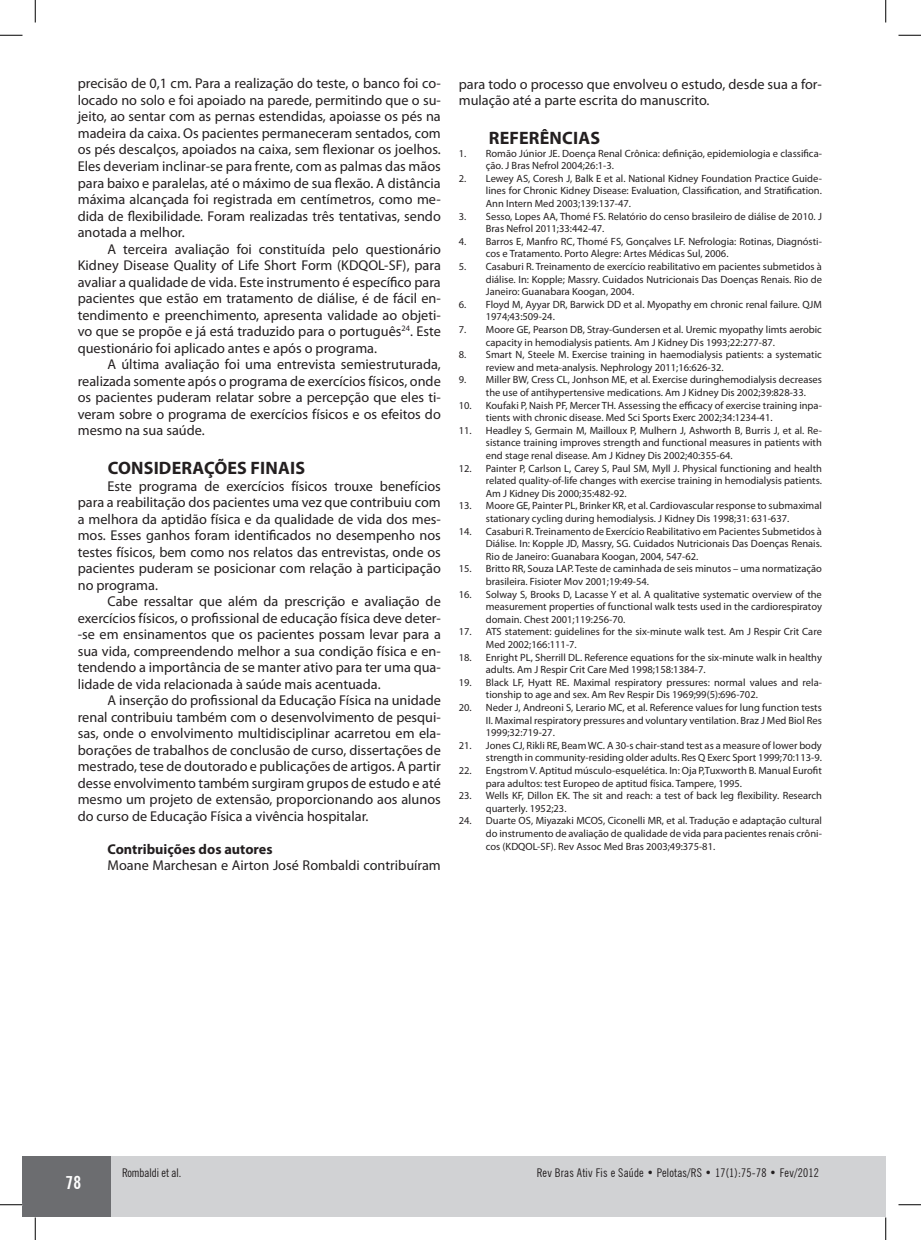
<style>
.page{position:relative;width:921px;height:1240px;background:#fff}
.page>*{position:absolute;margin:0;border:0;box-sizing:border-box;transform-origin:0 0}
.t1{font:700 18px "Myriad Pro";letter-spacing:.01em;color:#231f20}
.t2{font:700 condensed 18px "News Gothic BT";color:#fff}
.t3{font:14.25px/16.5px "Myriad Pro";color:#231f20;text-align:justify}
.t4{font:700 14.25px "Myriad Pro";color:#231f20}
.t5{font:condensed 12px "News Gothic BT";letter-spacing:.02em;color:#231f20}
.t6{font:condensed 12px "News Gothic BT";color:#231f20}
.t7{font:10.5px/12.6px "Myriad Pro";color:#231f20}
</style>
<div class="page">
<div style="left:22px;top:1157px;width:89px;height:60px;background:#6c6d70"></div>
<div style="left:111px;top:1157px;width:774px;height:60px;background:#d1d2d4"></div>
<svg style="left:0;top:35px;width:22px;height:1px"></svg>
<svg style="left:898px;top:35px;width:23px;height:1px"></svg>
<svg style="left:0;top:1204px;width:22px;height:1px"></svg>
<svg style="left:898px;top:1204px;width:23px;height:1px"></svg>
<svg style="left:35px;top:0;width:1px;height:22px"></svg>
<svg style="left:35px;top:1217px;width:1px;height:23px"></svg>
<svg style="left:885px;top:0;width:1px;height:22px"></svg>
<svg style="left:885px;top:1217px;width:1px;height:23px"></svg>
<p class="t3" style="left:78px;top:75px;width:365px">precisão de 0,1 cm. Para a realização do teste, o banco foi co&shy;locado no solo e foi apoiado na parede, permitindo que o su&shy;jeito, ao sentar com as pernas estendidas, apoiasse os pés na madeira da caixa. Os pacientes permaneceram sentados, com os pés descalços, apoiados na caixa, sem flexionar os joelhos.<br>Eles deveriam inclinar-se para frente, com as palmas das mãos para baixo e paralelas, até o máximo de sua flexão. A distância máxima alcançada foi registrada em centímetros, como me&shy;dida de flexibilidade. Foram realizadas três tentativas, sendo anotada a melhor.</p>
<p class="t3" style="left:78px;top:240px;width:365px;text-indent:30px">A terceira avaliação foi constituída pelo questionário Kidney Disease Quality of Life Short Form (KDQOL-SF), para avaliar a qualidade de vida. Este instrumento é específico para pacientes que estão em tratamento de diálise, é de fácil en&shy;tendimento e preenchimento, apresenta validade ao objeti&shy;vo que se propõe e já está traduzido para o português<sup>24</sup>. Este questionário foi aplicado antes e após o programa.</p>
<p class="t3" style="left:78px;top:356px;width:365px;text-indent:30px">A última avaliação foi uma entrevista semiestruturada, realizada somente após o programa de exercícios físicos, onde os pacientes puderam relatar sobre a percepção que eles ti&shy;veram sobre o programa de exercícios físicos e os efeitos do mesmo na sua saúde.</p>
<h1 class="t1" style="left:108px;top:456px;width:199px">CONSIDERAÇÕES FINAIS</h1>
<p class="t3" style="left:78px;top:477px;width:365px;text-indent:30px">Este programa de exercícios físicos trouxe benefícios para a reabilitação dos pacientes uma vez que contribuiu com a melhora da aptidão física e da qualidade de vida dos mes&shy;mos. Esses ganhos foram identificados no desempenho nos testes físicos, bem como nos relatos das entrevistas, onde os pacientes puderam se posicionar com relação à participação no programa.</p>
<p class="t3" style="left:78px;top:593px;width:365px;text-indent:30px">Cabe ressaltar que além da prescrição e avaliação de exercícios físicos, o profissional de educação física deve deter--se em ensinamentos que os pacientes possam levar para a sua vida, compreendendo melhor a sua condição física e en&shy;tendendo a importância de se manter ativo para ter uma qua&shy;lidade de vida relacionada à saúde mais acentuada.</p>
<p class="t3" style="left:78px;top:692px;width:365px;text-indent:30px">A inserção do profissional da Educação Física na unidade renal contribuiu também com o desenvolvimento de pesqui&shy;sas, onde o envolvimento multidisciplinar acarretou em ela&shy;borações de trabalhos de conclusão de curso, dissertações de mestrado, tese de doutorado e publicações de artigos. A partir desse envolvimento também surgiram grupos de estudo e até mesmo um projeto de extensão, proporcionando aos alunos do curso de Educação Física a vivência hospitalar.</p>
<h2 class="t4" style="left:108px;top:839px;width:167px">Contribuições dos autores</h2>
<h2 class="t3" style="left:108px;top:857px;width:335px">Moane Marchesan e Airton José Rombaldi contribuíram</h2>
<h2 class="t3" style="left:459px;top:75px;width:365px">para todo o processo que envolveu o estudo, desde sua a for&shy;mulação até a parte escrita do manuscrito.</h2>
<h1 class="t1" style="left:489px;top:126px;width:113px">REFERÊNCIAS</h1>
<p class="t7" style="left:486px;top:147px;width:338px;text-indent:-27px">1. Romão Júnior JE. Doença Renal Crônica: definição, epidemiologia e classifica&shy;ção. J Bras Nefrol 2004;26:1-3.</p>
<p class="t7" style="left:486px;top:172px;width:338px;text-align:justify;text-indent:-27px">2. Lewey AS, Coresh J, Balk E et al. National Kidney Foundation Practice Guide&shy;lines for Chronic Kidney Disease: Evaluation, Classification, and Stratification.<br>Ann Intern Med 2003;139:137-47.</p>
<p class="t7" style="left:486px;top:210px;width:338px;text-indent:-27px">3. Sesso, Lopes AA, Thomé FS. Relatório do censo brasileiro de diálise de 2010. J<br>Bras Nefrol 2011;33:442-47.</p>
<p class="t7" style="left:486px;top:235px;width:338px;text-indent:-27px">4. Barros E, Manfro RC, Thomé FS, Gonçalves LF. Nefrologia: Rotinas, Diagnósti&shy;cos e Tratamento. Porto Alegre: Artes Médicas Sul, 2006.</p>
<p class="t7" style="left:486px;top:260px;width:338px;text-align:justify;text-indent:-27px">5. Casaburi R. Treinamento de exercício reabilitativo em pacientes submetidos à diálise. In: Kopple; Massry. Cuidados Nutricionais Das Doenças Renais. Rio de Janeiro: Guanabara Koogan, 2004.</p>
<p class="t7" style="left:486px;top:298px;width:337px;text-indent:-27px">6. Floyd M, Ayyar DR, Barwick DD et al. Myopathy em chronic renal failure. QJM<br>1974;43:509-24.</p>
<p class="t7" style="left:486px;top:323px;width:338px;text-indent:-27px">7. Moore GE, Pearson DB, Stray-Gundersen et al. Uremic myopathy limts aerobic capacity in hemodialysis patients. Am J Kidney Dis 1993;22:277-87.</p>
<p class="t7" style="left:486px;top:348px;width:338px;text-indent:-27px">8. Smart N, Steele M. Exercise training in haemodialysis patients: a systematic review and meta-analysis. Nephrology 2011;16:626-32.</p>
<p class="t7" style="left:486px;top:373px;width:338px;text-indent:-27px">9. Miller BW, Cress CL, Jonhson ME, et al. Exercise duringhemodialysis decreases the use of antihypertensive medications. Am J Kidney Dis 2002;39:828-33.</p>
<p class="t7" style="left:486px;top:399px;width:338px;text-indent:-27px">10. Koufaki P, Naish PF, Mercer TH. Assessing the efficacy of exercise training inpa&shy;tients with chronic disease. Med Sci Sports Exerc 2002;34:1234-41.</p>
<p class="t7" style="left:486px;top:424px;width:338px;text-align:justify;text-indent:-27px">11. Headley S, Germain M, Mailloux P, Mulhern J, Ashworth B, Burris J, et al. Re&shy;sistance training improves strength and functional measures in patients with end stage renal disease. Am J Kidney Dis 2002;40:355-64.</p>
<p class="t7" style="left:486px;top:462px;width:338px;text-align:justify;text-indent:-27px">12. Painter P, Carlson L, Carey S, Paul SM, Myll J. Physical functioning and health related quality-of-life changes with exercise training in hemodialysis patients.<br>Am J Kidney Dis 2000;35:482-92.</p>
<p class="t7" style="left:459px;top:499px;width:365px;text-align:center">13. Moore GE, Painter PL, Brinker KR, et al. Cardiovascular response to submaximal stationary cycling during hemodialysis. J Kidney Dis 1998;31: 631-637.</p>
<p class="t7" style="left:486px;top:525px;width:338px;text-align:justify;text-indent:-27px">14. Casaburi R. Treinamento de Exercício Reabilitativo em Pacientes Submetidos à Diálise. In: Kopple JD, Massry, SG. Cuidados Nutricionais Das Doenças Renais.<br>Rio de Janeiro: Guanabara Koogan, 2004, 547-62.</p>
<p class="t7" style="left:486px;top:562px;width:338px;text-indent:-27px">15. Britto RR, Souza LAP. Teste de caminhada de seis minutos – uma normatização brasileira. Fisioter Mov 2001;19:49-54.</p>
<p class="t7" style="left:486px;top:588px;width:338px;text-align:justify;text-indent:-27px">16. Solway S, Brooks D, Lacasse Y et al. A qualitative systematic overview of the measurement properties of functional walk tests used in the cardiorespiratoy domain. Chest 2001;119:256-70.</p>
<p class="t7" style="left:486px;top:625px;width:338px;text-indent:-27px">17. ATS statement: guidelines for the six-minute walk test. Am J Respir Crit Care<br>Med 2002;166:111-7.</p>
<p class="t7" style="left:486px;top:651px;width:338px;text-indent:-27px">18. Enright PL, Sherrill DL. Reference equations for the six-minute walk in healthy adults. Am J Respir Crit Care Med 1998;158:1384-7.</p>
<p class="t7" style="left:486px;top:676px;width:338px;text-indent:-27px">19. Black LF, Hyatt RE. Maximal respiratory pressures: normal values and rela&shy;tionship to age and sex. Am Rev Respir Dis 1969;99(5):696-702.</p>
<p class="t7" style="left:486px;top:701px;width:337px;text-align:justify;text-indent:-27px">20. Neder J, Andreoni S, Lerario MC, et al. Reference values for lung function tests II. Maximal respiratory pressures and voluntary ventilation. Braz J Med Biol Res 1999;32:719-27.</p>
<p class="t7" style="left:459px;top:739px;width:365px;text-align:right">21. Jones CJ, Rikli RE, Beam WC. A 30-s chair-stand test as a measure of lower body strength in community-residing older adults. Res Q Exerc Sport 1999;70:113-9.</p>
<p class="t7" style="left:486px;top:764px;width:338px;text-indent:-27px">22. Engstrom V. Aptitud músculo-esquelética. In: Oja P,Tuxworth B. Manual Eurofit para adultos: test Europeo de aptitud física. Tampere, 1995.</p>
<p class="t7" style="left:486px;top:789px;width:338px;text-indent:-27px">23. Wells KF, Dillon EK. The sit and reach: a test of back leg flexibility. Research quarterly. 1952;23.</p>
<p class="t7" style="left:486px;top:814px;width:338px;text-align:justify;text-indent:-27px">24. Duarte OS, Miyazaki MCOS, Ciconelli MR, et al. Tradução e adaptação cultural do instrumento de avaliação de qualidade de vida para pacientes renais crôni&shy;cos (KDQOL-SF). Rev Assoc Med Bras 2003;49:375-81.</p>
<h1 class="t2" style="left:66px;top:1172px;width:17px">78</h1>
<p class="t6" style="left:122px;top:1165px;width:61px">Rombaldi et al.</p>
<p class="t5" style="left:537px;top:1165px;width:283px">Rev Bras Ativ Fis e Saúde • Pelotas/RS • 17(1):75-78 • Fev/2012</p>
</div>
